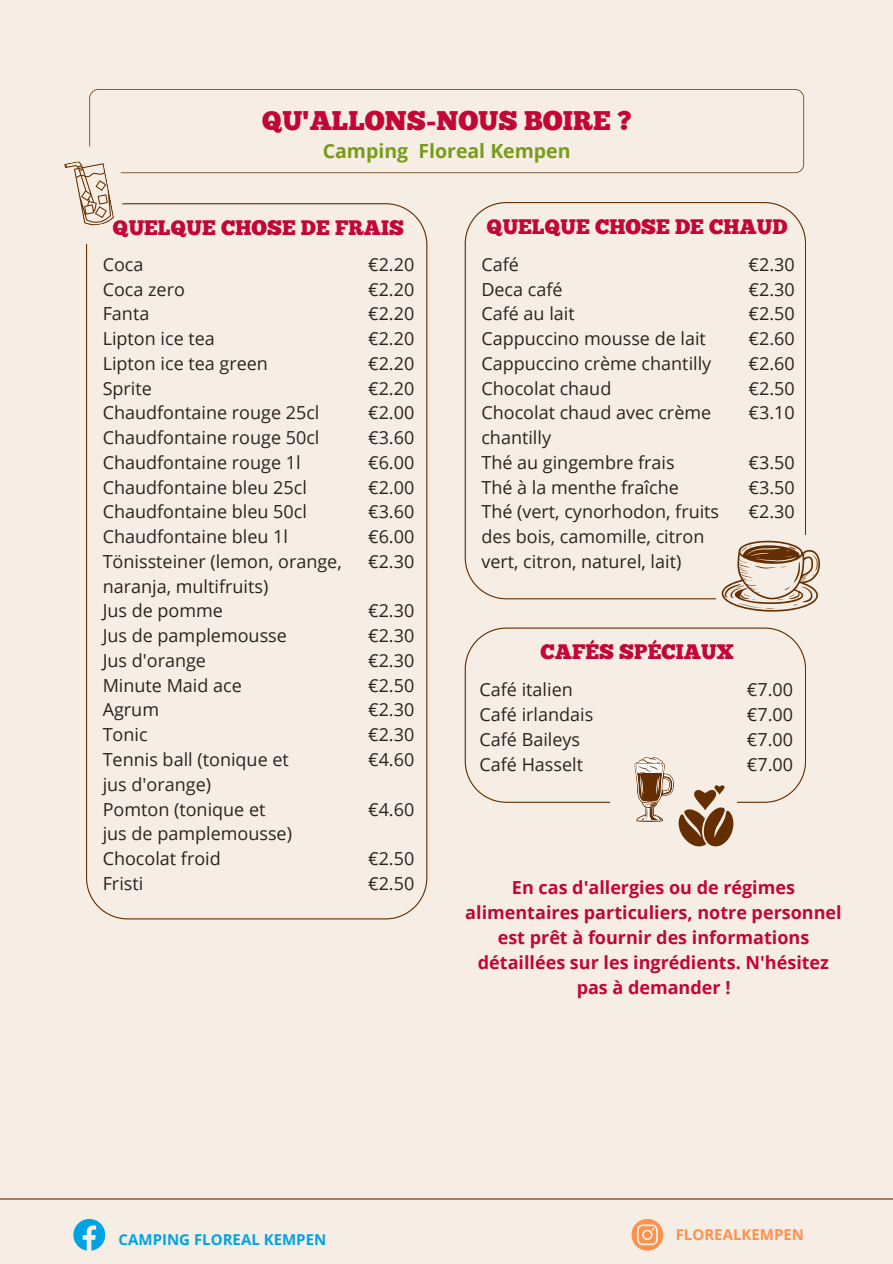
<style>
.page{position:relative;width:893px;height:1264px;background:#fff}
.page>*{position:absolute;margin:0;border:0;box-sizing:border-box;transform-origin:0 0}
.t1{font:27px "Chunk Five";color:#c20635}
.t2{font:21px "Chunk Five";color:#c20635}
.t3{font:700 19.5px "Open Sans";color:#799b1b}
.t4{font:18px/24.8px "Open Sans";color:#2b241e;text-align:justify}
.t5{font:700 18px/24.8px "Open Sans";color:#c20635;text-align:center}
.t6{font:700 15px "Open Sans";color:#01a2e3}
.t7{font:700 15px "Open Sans";color:#ff914d}
</style>
<div class="page">
<div style="left:0;top:0;width:892px;height:1263px;background:#f6eee4"></div>
<svg style="left:86px;top:203px;width:341px;height:716px"></svg>
<div style="left:319px;top:473px;width:70px;height:8px;background:#f6eee4"></div>
<svg style="left:89px;top:89px;width:715px;height:84px"></svg>
<svg style="left:464px;top:202px;width:341px;height:397px"></svg>
<svg style="left:464px;top:627px;width:341px;height:175px"></svg>
<div style="left:69px;top:189px;width:57px;height:57px;background:#f6eee4;border-radius:50%"></div>
<div style="left:610px;top:780px;width:127px;height:27px;background:#f6eee4"></div>
<svg style="left:634px;top:756px;width:99px;height:91px"></svg>
<hr style="left:0;top:1198px;width:892px;height:1px;background:#642e00">
<svg style="left:73px;top:1219px;width:32px;height:31px"></svg>
<svg style="left:631px;top:1219px;width:32px;height:31px"></svg>
<div style="left:64px;top:146px;width:57px;height:57px;background:#f6eee4;border-radius:50%"></div>
<svg style="left:64px;top:161px;width:50px;height:65px"></svg>
<div style="left:716px;top:535px;width:126px;height:76px;background:#f6eee4"></div>
<svg style="left:721px;top:540px;width:99px;height:71px"></svg>
<h5 class="t1" style="left:262px;top:109px;width:371px">QU'ALLONS-NOUS BOIRE ?</h5>
<h2 class="t3" style="left:323px;top:138px;width:249px">Camping Floreal Kempen</h2>
<p class="t2" style="left:113px;top:219px;width:293px">QUELQUE CHOSE DE FRAIS</p>
<h5 class="t4" style="left:103px;top:251px;width:240px;text-align:left">Coca<br>Coca zero<br>Fanta<br>Lipton ice tea<br>Lipton ice tea green<br>Sprite<br>Chaudfontaine rouge 25cl<br>Chaudfontaine rouge 50cl<br>Chaudfontaine rouge 1l<br>Chaudfontaine bleu 25cl<br>Chaudfontaine bleu 50cl<br>Chaudfontaine bleu 1l<br>Tönissteiner (lemon, orange, naranja, multifruits)<br>Jus de pomme<br>Jus de pamplemousse<br>Jus d'orange<br>Minute Maid ace<br>Agrum<br>Tonic<br>Tennis ball (tonique et<br>jus d'orange)<br>Pomton (tonique et<br>jus de pamplemousse)<br>Chocolat froid<br>Fristi</h5>
<h5 class="t4" style="left:368px;top:251px;width:48px">€2.20 €2.20 €2.20 €2.20 €2.20 €2.20 €2.00 €3.60 €6.00 €2.00 €3.60 €6.00 €2.30</h5>
<h5 class="t4" style="left:368px;top:598px;width:48px">€2.30 €2.30 €2.30 €2.50 €2.30 €2.30 €4.60</h5>
<h5 class="t4" style="left:368px;top:796px;width:48px">€4.60</h5>
<h5 class="t4" style="left:368px;top:845px;width:48px">€2.50 €2.50</h5>
<h5 class="t2" style="left:487px;top:218px;width:302px">QUELQUE CHOSE DE CHAUD</h5>
<h2 class="t4" style="left:481px;top:251px;width:239px;text-align:left">Café<br>Deca café<br>Café au lait<br>Cappuccino mousse de lait<br>Cappuccino crème chantilly<br>Chocolat chaud<br>Chocolat chaud avec crème chantilly<br>Thé au gingembre frais<br>Thé à la menthe fraîche<br>Thé (vert, cynorhodon, fruits des bois, camomille, citron vert, citron, naturel, lait)</h2>
<h3 class="t4" style="left:748px;top:251px;width:48px">€2.30 €2.30 €2.50</h3>
<p class="t4" style="left:748px;top:326px;width:48px">€2.60 €2.60 €2.50 €3.10</p>
<p class="t4" style="left:748px;top:449px;width:48px">€3.50 €3.50 €2.30</p>
<h5 class="t2" style="left:540px;top:643px;width:195px">CAFÉS SPÉCIAUX</h5>
<h1 class="t4" style="left:479px;top:677px;width:115px;text-align:left">Café italien<br>Café irlandais<br>Café Baileys<br>Café Hasselt</h1>
<h5 class="t4" style="left:746px;top:677px;width:48px">€7.00 €7.00 €7.00 €7.00</h5>
<h5 class="t5" style="left:465px;top:875px;width:378px">En cas d'allergies ou de régimes alimentaires particuliers, notre personnel est prêt à fournir des informations détaillées sur les ingrédients. N'hésitez pas à demander !</h5>
<p class="t6" style="left:119px;top:1228px;width:209px">CAMPING FLOREAL KEMPEN</p>
<h2 class="t7" style="left:675px;top:1223px;width:130px">FLOREALKEMPEN</h2>
</div>
